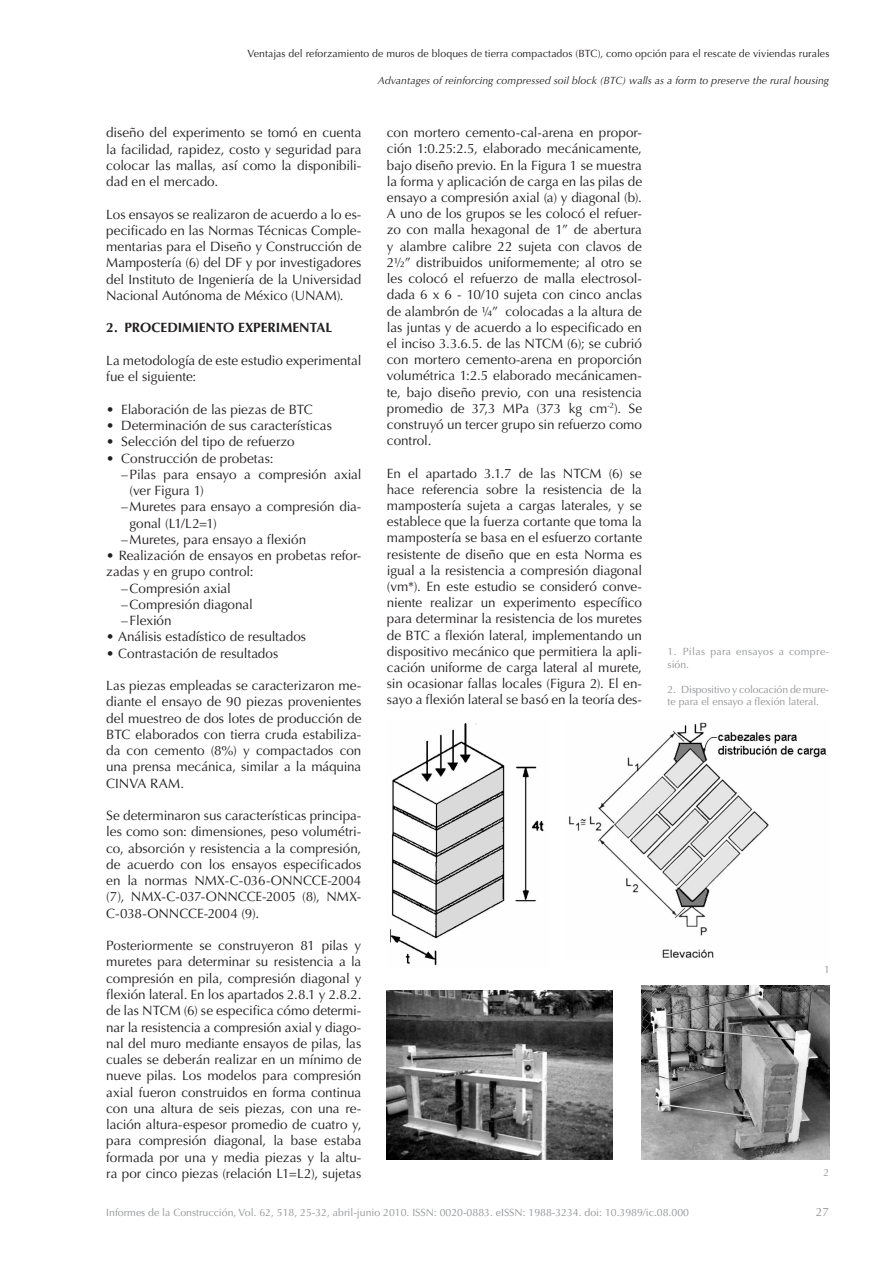
<style>
.page{position:relative;width:893px;height:1263px;background:#fff}
.page>*{position:absolute;margin:0;border:0;box-sizing:border-box;transform-origin:0 0}
.t1{font:13.5px/16.2px "Optima LT";letter-spacing:-.005em;color:#231f20;text-align:justify}
.t2{font:700 13.5px "Optima LT";color:#231f20}
.t3{font:12px "Optima LT";color:#939598}
.t4{font:10.5px/12.6px "Optima LT";color:#939598}
.t5{font:10.5px "Optima LT";letter-spacing:.005em;color:#231f20}
.t6{font:italic 10.5px "Optima LT";letter-spacing:.005em;color:#231f20}
.t7{font:10.5px/12.6px "Optima LT";letter-spacing:.035em;color:#939598}
</style>
<div class="page">
<img style="left:390px;top:723px;width:154px;height:243px">
<img style="left:568px;top:722px;width:259px;height:236px">
<img style="left:387px;top:990px;width:225px;height:169px">
<img style="left:642px;top:985px;width:187px;height:174px">
<p class="t5" style="left:247px;top:48px;width:584px">Ventajas del reforzamiento de muros de bloques de tierra compactados (BTC), como opción para el rescate de viviendas rurales</p>
<p class="t6" style="left:378px;top:75px;width:453px">Advantages of reinforcing compressed soil block (BTC) walls as a form to preserve the rural housing</p>
<p class="t1" style="left:106px;top:125px;width:257px">diseño del experimento se tomó en cuenta la facilidad, rapidez, costo y seguridad para colocar las mallas, así como la disponibili&shy;dad en el mercado.</p>
<p class="t1" style="left:106px;top:206px;width:257px">Los ensayos se realizaron de acuerdo a lo es&shy;pecificado en las Normas Técnicas Comple&shy;mentarias para el Diseño y Construcción de Mampostería (6) del DF y por investigadores del Instituto de Ingeniería de la Universidad Nacional Autónoma de México (UNAM).</p>
<p class="t2" style="left:106px;top:320px;width:227px">2. PROCEDIMIENTO EXPERIMENTAL</p>
<p class="t1" style="left:106px;top:352px;width:257px">La metodología de este estudio experimental fue el siguiente:</p>
<p class="t1" style="left:106px;top:401px;width:208px">• Elaboración de las piezas de BTC</p>
<p class="t1" style="left:106px;top:417px;width:227px">• Determinación de sus características</p>
<p class="t1" style="left:106px;top:434px;width:190px">• Selección del tipo de refuerzo</p>
<p class="t1" style="left:106px;top:450px;width:169px">• Construcción de probetas:</p>
<p class="t1" style="left:130px;top:466px;width:233px;text-indent:-8px">– Pilas para ensayo a compresión axial (ver Figura 1)</p>
<p class="t1" style="left:130px;top:499px;width:233px;text-indent:-8px">– Muretes para ensayo a compresión dia&shy;gonal (L1/L2=1)</p>
<p class="t1" style="left:121px;top:531px;width:187px">– Muretes, para ensayo a flexión</p>
<p class="t1" style="left:106px;top:548px;width:257px">• Realización de ensayos en probetas refor&shy;zadas y en grupo control:</p>
<p class="t1" style="left:121px;top:580px;width:111px">– Compresión axial</p>
<p class="t1" style="left:121px;top:596px;width:133px">– Compresión diagonal</p>
<p class="t1" style="left:121px;top:613px;width:52px">– Flexión</p>
<p class="t1" style="left:106px;top:629px;width:201px">• Análisis estadístico de resultados</p>
<p class="t1" style="left:106px;top:645px;width:174px">• Contrastación de resultados</p>
<p class="t1" style="left:106px;top:678px;width:257px">Las piezas empleadas se caracterizaron me&shy;diante el ensayo de 90 piezas provenientes del muestreo de dos lotes de producción de BTC elaborados con tierra cruda estabiliza&shy;da con cemento (8%) y compactados con una prensa mecánica, similar a la máquina CINVA RAM.</p>
<p class="t1" style="left:106px;top:808px;width:257px">Se determinaron sus características principa&shy;les como son: dimensiones, peso volumétri&shy;co, absorción y resistencia a la compresión, de acuerdo con los ensayos especificados en la normas NMX-C-036-ONNCCE-2004 (7), NMX-C-037-ONNCCE-2005 (8), NMX-C-038-ONNCCE-2004 (9).</p>
<p class="t1" style="left:106px;top:938px;width:257px">Posteriormente se construyeron 81 pilas y muretes para determinar su resistencia a la compresión en pila, compresión diagonal y flexión lateral. En los apartados 2.8.1 y 2.8.2. de las NTCM (6) se especifica cómo determi&shy;nar la resistencia a compresión axial y diago&shy;nal del muro mediante ensayos de pilas, las cuales se deberán realizar en un mínimo de nueve pilas. Los modelos para compresión axial fueron construidos en forma continua con una altura de seis piezas, con una re&shy;lación altura-espesor promedio de cuatro y, para compresión diagonal, la base estaba formada por una y media piezas y la altu&shy;ra por cinco piezas (relación L1=L2), sujetas</p>
<p class="t1" style="left:387px;top:125px;width:257px">con mortero cemento-cal-arena en propor&shy;ción 1:0.25:2.5, elaborado mecánicamente, bajo diseño previo. En la Figura 1 se muestra la forma y aplicación de carga en las pilas de ensayo a compresión axial (a) y diagonal (b).<br>A uno de los grupos se les colocó el refuer&shy;zo con malla hexagonal de 1” de abertura y alambre calibre 22 sujeta con clavos de 2½” distribuidos uniformemente; al otro se les colocó el refuerzo de malla electrosol&shy;dada 6 x 6 - 10/10 sujeta con cinco anclas de alambrón de ¼” colocadas a la altura de las juntas y de acuerdo a lo especificado en el inciso 3.3.6.5. de las NTCM (6); se cubrió con mortero cemento-arena en proporción volumétrica 1:2.5 elaborado mecánicamen&shy;te, bajo diseño previo, con una resistencia promedio de 37,3 MPa (373 kg cm<sup>-2</sup>). Se construyó un tercer grupo sin refuerzo como control.</p>
<p class="t1" style="left:387px;top:465px;width:257px">En el apartado 3.1.7 de las NTCM (6) se hace referencia sobre la resistencia de la mampostería sujeta a cargas laterales, y se establece que la fuerza cortante que toma la mampostería se basa en el esfuerzo cortante resistente de diseño que en esta Norma es igual a la resistencia a compresión diagonal (vm*). En este estudio se consideró conve&shy;niente realizar un experimento específico para determinar la resistencia de los muretes de BTC a flexión lateral, implementando un dispositivo mecánico que permitiera la apli&shy;cación uniforme de carga lateral al murete, sin ocasionar fallas locales (Figura 2). El en&shy;sayo a flexión lateral se basó en la teoría des-</p>
<p class="t7" style="left:668px;top:645px;width:163px">1. Pilas para ensayos a compre&shy;sión.</p>
<p class="t4" style="left:668px;top:683px;width:163px">2. Dispositivo y colocación de mure&shy;te para el ensayo a flexión lateral.</p>
<p class="t4" style="left:824px;top:963px;width:7px">1</p>
<p class="t4" style="left:823px;top:1166px;width:7px">2</p>
<p class="t4" style="left:106px;top:1206px;width:584px">Informes de la Construcción, Vol. 62, 518, 25-32, abril-junio 2010. ISSN: 0020-0883. eISSN: 1988-3234. doi: 10.3989/ic.08.000</p>
<p class="t3" style="left:816px;top:1205px;width:15px">27</p>
</div>
